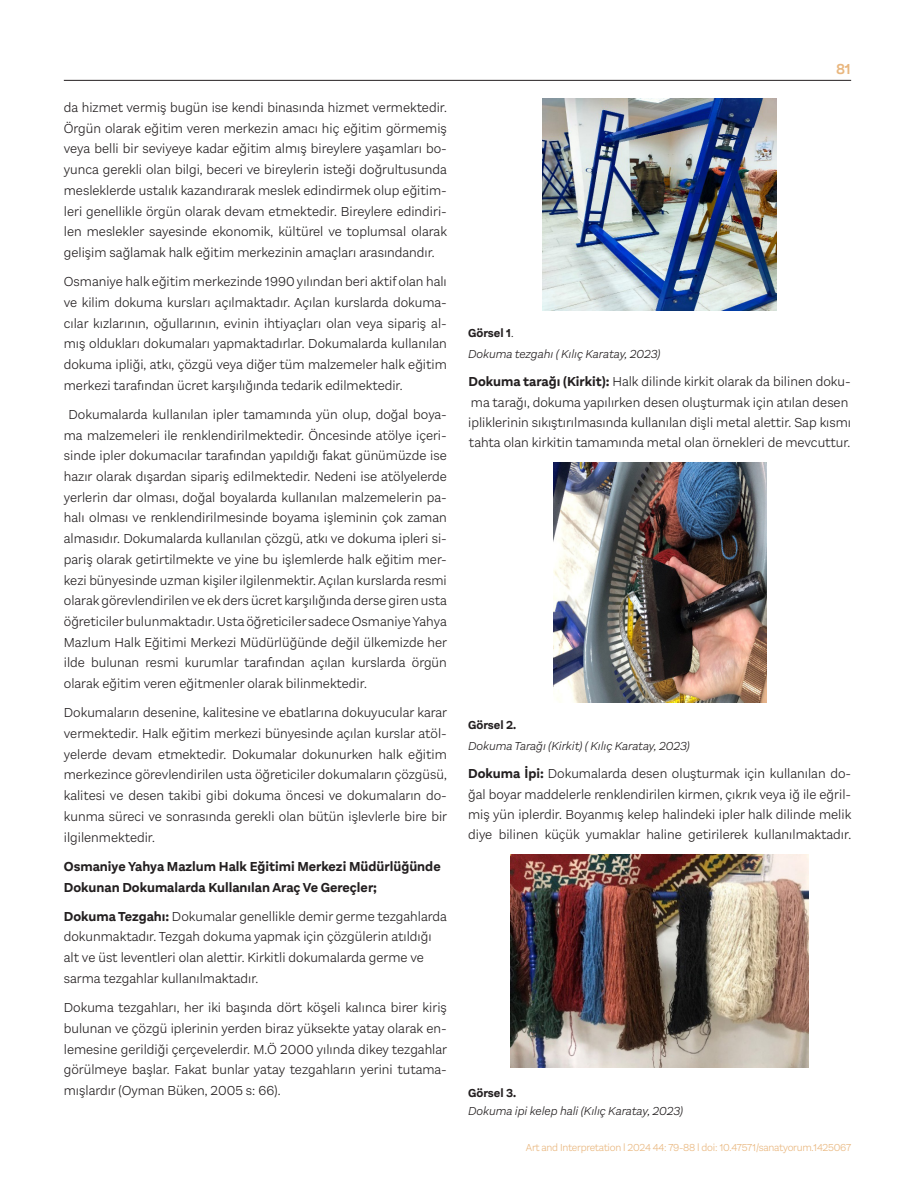
<style>
.page{position:relative;width:915px;height:1191px;background:#fff}
.page>*{position:absolute;margin:0;border:0;box-sizing:border-box;transform-origin:0 0}
.t1{font:600 15px "Aestetico";color:#e9b77f}
.List_Paragraph{font:300 13.5px/20.7px "Aestetico";color:#231f20;text-align:justify}
.t2{font:700 13.5px/20.7px "Aestetico";color:#231f20}
.List_Paragraph-2{font:italic 300 12px "Aestetico";color:#231f20}
.List_Paragraph-3{font:700 12px "Aestetico";color:#231f20}
.t3{font:300 10.5px "Aestetico";letter-spacing:-.025em;color:#e9b77f}
.s1{font-weight:700}
.s2{font-weight:300}
</style>
<div class="page">
<hr style="left:64px;top:80px;width:786px;height:1px;background:#231f20">
<img style="left:542px;top:99px;width:234px;height:212px">
<img style="left:553px;top:462px;width:212px;height:241px">
<img style="left:510px;top:854px;width:298px;height:213px">
<p class="List_Paragraph" style="left:64px;top:97px;width:384px">da hizmet vermiş bugün ise kendi binasında hizmet vermektedir.<br>Örgün olarak eğitim veren merkezin amacı hiç eğitim görmemiş veya belli bir seviyeye kadar eğitim almış bireylere yaşamları bo&shy;yunca gerekli olan bilgi, beceri ve bireylerin isteği doğrultusunda mesleklerde ustalık kazandırarak meslek edindirmek olup eğitim&shy;leri genellikle örgün olarak devam etmektedir. Bireylere edindiri&shy;len meslekler sayesinde ekonomik, kültürel ve toplumsal olarak gelişim sağlamak halk eğitim merkezinin amaçları arasındandır.</p>
<p class="List_Paragraph" style="left:64px;top:271px;width:384px">Osmaniye halk eğitim merkezinde 1990 yılından beri aktif olan halı ve kilim dokuma kursları açılmaktadır. Açılan kurslarda dokuma&shy;cılar kızlarının, oğullarının, evinin ihtiyaçları olan veya sipariş al&shy;mış oldukları dokumaları yapmaktadırlar. Dokumalarda kullanılan dokuma ipliği, atkı, çözgü veya diğer tüm malzemeler halk eğitim merkezi tarafından ücret karşılığında tedarik edilmektedir.</p>
<p class="List_Paragraph" style="left:64px;top:404px;width:385px;text-indent:5px">Dokumalarda kullanılan ipler tamamında yün olup, doğal boya&shy;ma malzemeleri ile renklendirilmektedir. Öncesinde atölye içeri&shy;sinde ipler dokumacılar tarafından yapıldığı fakat günümüzde ise hazır olarak dışardan sipariş edilmektedir. Nedeni ise atölyelerde yerlerin dar olması, doğal boyalarda kullanılan malzemelerin pa&shy;halı olması ve renklendirilmesinde boyama işleminin çok zaman almasıdır. Dokumalarda kullanılan çözgü, atkı ve dokuma ipleri si&shy;pariş olarak getirtilmekte ve yine bu işlemlerde halk eğitim mer&shy;kezi bünyesinde uzman kişiler ilgilenmektir. Açılan kurslarda resmi olarak görevlendirilen ve ek ders ücret karşılığında derse giren usta öğreticiler bulunmaktadır. Usta öğreticiler sadece Osmaniye Yahya Mazlum Halk Eğitimi Merkezi Müdürlüğünde değil ülkemizde her ilde bulunan resmi kurumlar tarafından açılan kurslarda örgün olarak eğitim veren eğitmenler olarak bilinmektedir.</p>
<p class="List_Paragraph" style="left:64px;top:702px;width:385px">Dokumaların desenine, kalitesine ve ebatlarına dokuyucular karar vermektedir. Halk eğitim merkezi bünyesinde açılan kurslar atöl&shy;yelerde devam etmektedir. Dokumalar dokunurken halk eğitim merkezince görevlendirilen usta öğreticiler dokumaların çözgüsü, kalitesi ve desen takibi gibi dokuma öncesi ve dokumaların do&shy;kunma süreci ve sonrasında gerekli olan bütün işlevlerle bire bir ilgilenmektedir.</p>
<p class="t2" style="left:64px;top:856px;width:378px">Osmaniye Yahya Mazlum Halk Eğitimi Merkezi Müdürlüğünde<br>Dokunan Dokumalarda Kullanılan Araç Ve Gereçler;</p>
<p class="List_Paragraph" style="left:64px;top:906px;width:384px;text-align:left"><span class="s1">Dokuma Tezgahı:</span> Dokumalar genellikle demir germe tezgahlarda dokunmaktadır. Tezgah dokuma yapmak için çözgülerin atıldığı alt ve üst leventleri olan alettir. Kirkitli dokumalarda germe ve sarma tezgahlar kullanılmaktadır.</p>
<p class="List_Paragraph" style="left:64px;top:997px;width:385px">Dokuma tezgahları, her iki başında dört köşeli kalınca birer kiriş bulunan ve çözgü iplerinin yerden biraz yüksekte yatay olarak en&shy;lemesine gerildiği çerçevelerdir. M.Ö 2000 yılında dikey tezgahlar görülmeye başlar. Fakat bunlar yatay tezgahların yerini tutama&shy;mışlardır (Oyman Büken, 2005 s: 66).</p>
<p class="t1" style="left:835px;top:60px;width:17px">81</p>
<p class="List_Paragraph-3" style="left:468px;top:326px;width:47px">Görsel 1<span class="s2">.</span></p>
<p class="List_Paragraph-2" style="left:468px;top:347px;width:194px">Dokuma tezgahı ( Kılıç Karatay, 2023)</p>
<p class="List_Paragraph" style="left:468px;top:372px;width:384px;line-height:20.2px;text-align:left"><span class="s1">Dokuma tarağı (Kirkit):</span> Halk dilinde kirkit olarak da bilinen doku&shy;ma tarağı, dokuma yapılırken desen oluşturmak için atılan desen ipliklerinin sıkıştırılmasında kullanılan dişli metal alettir. Sap kısmı tahta olan kirkitin tamamında metal olan örnekleri de mevcuttur.</p>
<p class="List_Paragraph-3" style="left:468px;top:718px;width:50px">Görsel 2.</p>
<p class="List_Paragraph-2" style="left:468px;top:739px;width:223px">Dokuma Tarağı (Kirkit) ( Kılıç Karatay, 2023)</p>
<p class="List_Paragraph" style="left:468px;top:763px;width:384px;line-height:20.2px"><span class="s1">Dokuma İpi:</span> Dokumalarda desen oluşturmak için kullanılan do&shy;ğal boyar maddelerle renklendirilen kirmen, çıkrık veya iğ ile eğril&shy;miş yün iplerdir. Boyanmış kelep halindeki ipler halk dilinde melik diye bilinen küçük yumaklar haline getirilerek kullanılmaktadır.</p>
<p class="List_Paragraph-3" style="left:468px;top:1086px;width:50px">Görsel 3.</p>
<p class="List_Paragraph-2" style="left:468px;top:1104px;width:217px">Dokuma ipi kelep hali (Kılıç Karatay, 2023)</p>
<p class="t3" style="left:525px;top:1141px;width:326px">Art and Interpretation l 2024 44: 79-88 l doi: 10.47571/sanatyorum.1425067</p>
</div>
